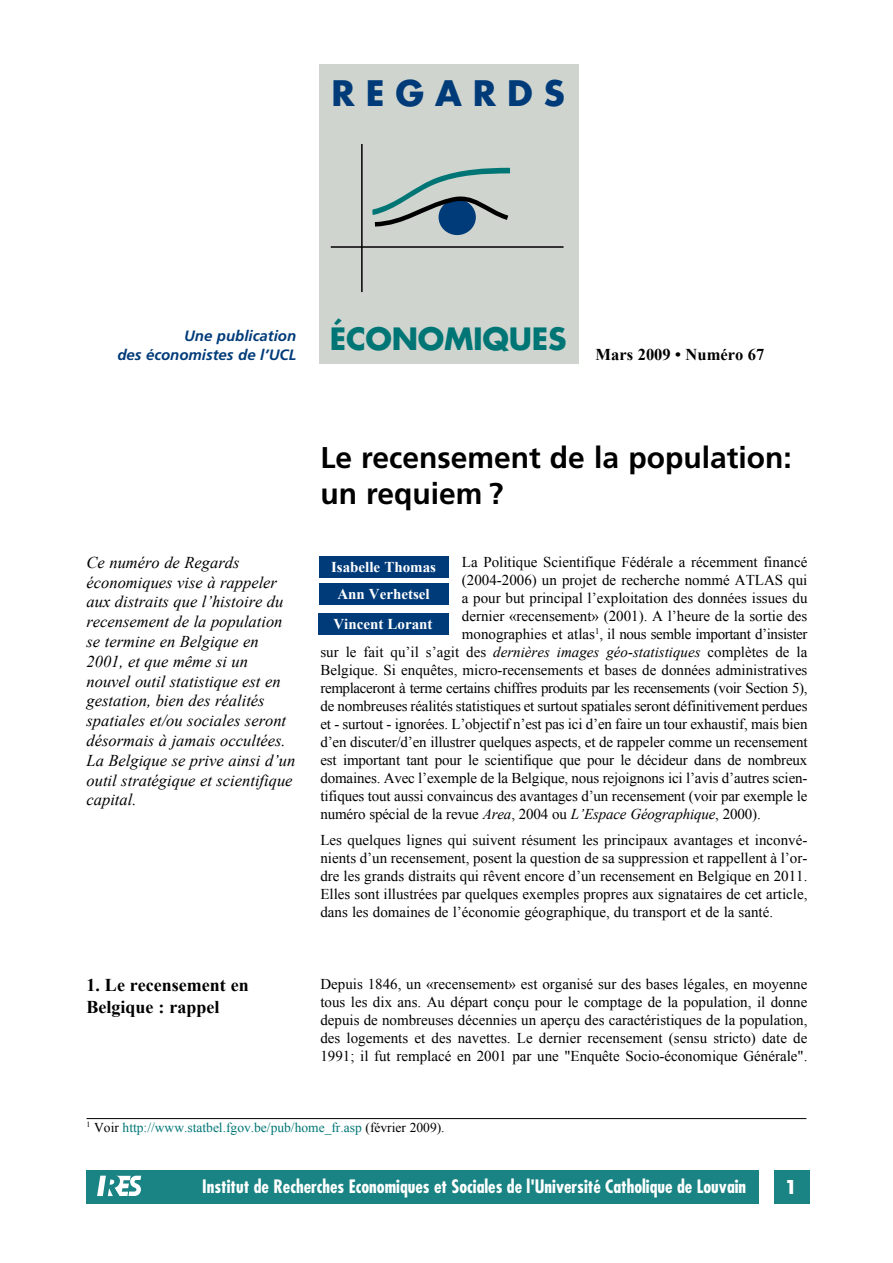
<style>
.page{position:relative;width:893px;height:1263px;background:#fff}
.page>*{position:absolute;margin:0;border:0;box-sizing:border-box;transform-origin:0 0}
.t1{font:700 34.2px "Futura";letter-spacing:.32em;color:#003b79}
.t2{font:700 30px/36px "Frutiger";color:#000}
.t3{font:700 30px "Futura";letter-spacing:-.01em;color:#007575}
.t4{font:700 21px "Avant Gard";color:#fff}
.t5{font:700 condensed 18px "Futura";color:#fff}
.t6{font:700 18px/21.6px "Times New Roman";color:#000}
.t7{font:italic 16.5px/19.8px "Times New Roman";color:#000}
.t8{font:700 16.5px "Times New Roman";color:#000}
.t9{font:15px/18px "Times New Roman";letter-spacing:-.01em;color:#000;text-align:justify}
.t10{font:700 15px/27.6px "Times New Roman";color:#fff;text-align:center}
.t11{font:italic 700 15px/19.5px "Frutiger";color:#003b79;text-align:right}
.t12{font:13.5px "Times New Roman";color:#007575}
.s1{font-style:italic}
.s2{color:#000}
</style>
<div class="page">
<div style="left:86px;top:1170px;width:673px;height:34px;background:#1a8383"></div>
<div style="left:774px;top:1170px;width:35px;height:34px;background:#1a8383"></div>
<svg style="left:97px;top:1175px;width:44px;height:21px"></svg>
<div style="left:319px;top:64px;width:259px;height:300px;background:#cfd5ce"></div>
<div style="left:439px;top:199px;width:37px;height:36px;background:#003b79;border-radius:50%"></div>
<svg style="left:372px;top:168px;width:138px;height:61px"></svg>
<hr style="left:361px;top:144px;width:2px;height:148px;background:#000">
<hr style="left:331px;top:246px;width:232px;height:2px;background:#000">
<hr style="left:87px;top:1118px;width:719px;height:1px;background:#000">
<div style="left:319px;top:556px;width:129px;height:21px;background:#003b79"></div>
<div style="left:319px;top:584px;width:129px;height:21px;background:#003b79"></div>
<div style="left:318px;top:613px;width:130px;height:21px;background:#003b79"></div>
<h1 class="t1" style="left:331px;top:69px;width:235px">REGARDS</h1>
<p class="t11" style="left:117px;top:325px;width:180px">Une publication<br>des économistes de l’UCL</p>
<h2 class="t3" style="left:330px;top:318px;width:238px">ÉCONOMIQUES</h2>
<p class="t8" style="left:596px;top:343px;width:170px">Mars 2009 • Numéro 67</p>
<p class="t7" style="left:87px;top:552px;width:210px">Ce numéro de Regards économiques vise à rappeler aux distraits que l’histoire du recensement de la population se termine en Belgique en<br>2001, et que même si un nouvel outil statistique est en gestation, bien des réalités spatiales et/ou sociales seront désormais à jamais occultées.<br>La Belgique se prive ainsi d’un outil stratégique et scientifique capital.</p>
<p class="t6" style="left:87px;top:974px;width:164px">1. Le recensement en<br>Belgique : rappel</p>
<h2 class="t2" style="left:320px;top:439px;width:473px">Le recensement de la population: un requiem ?</h2>
<p class="t9" style="left:462px;top:552px;width:347px">La Politique Scientifique Fédérale a récemment financé</p>
<p class="t9" style="left:462px;top:570px;width:347px">(2004-2006) un projet de recherche nommé ATLAS qui</p>
<p class="t9" style="left:462px;top:588px;width:347px">a pour but principal l’exploitation des données issues du</p>
<p class="t9" style="left:462px;top:606px;width:347px">dernier «recensement» (2001). A l’heure de la sortie des</p>
<p class="t9" style="left:462px;top:624px;width:347px">monographies et atlas<sup>1</sup>, il nous semble important d’insister</p>
<p class="t9" style="left:320px;top:642px;width:488px">sur le fait qu’il s’agit des <span class="s1">dernières images géo-statistiques</span> complètes de la</p>
<p class="t9" style="left:320px;top:660px;width:489px">Belgique. Si enquêtes, micro-recensements et bases de données administratives</p>
<p class="t9" style="left:320px;top:678px;width:489px">remplaceront à terme certains chiffres produits par les recensements (voir Section 5),</p>
<p class="t9" style="left:320px;top:696px;width:489px">de nombreuses réalités statistiques et surtout spatiales seront définitivement perdues</p>
<p class="t9" style="left:320px;top:714px;width:489px">et - surtout - ignorées. L’objectif n’est pas ici d’en faire un tour exhaustif, mais bien</p>
<p class="t9" style="left:320px;top:732px;width:489px">d’en discuter/d’en illustrer quelques aspects, et de rappeler comme un recensement</p>
<p class="t9" style="left:320px;top:750px;width:489px">est important tant pour le scientifique que pour le décideur dans de nombreux</p>
<p class="t9" style="left:320px;top:768px;width:489px">domaines. Avec l’exemple de la Belgique, nous rejoignons ici l’avis d’autres scien-</p>
<p class="t9" style="left:320px;top:786px;width:488px">tifiques tout aussi convaincus des avantages d’un recensement (voir par exemple le</p>
<p class="t9" style="left:320px;top:804px;width:442px">numéro spécial de la revue <span class="s1">Area</span>, 2004 ou <span class="s1">L’Espace Géographique</span>, 2000).</p>
<p class="t9" style="left:320px;top:831px;width:489px">Les quelques lignes qui suivent résument les principaux avantages et inconvé&shy;nients d’un recensement, posent la question de sa suppression et rappellent à l’or&shy;dre les grands distraits qui rêvent encore d’un recensement en Belgique en 2011.<br>Elles sont illustrées par quelques exemples propres aux signataires de cet article, dans les domaines de l’économie géographique, du transport et de la santé.</p>
<p class="t10" style="left:331px;top:553px;width:106px">Isabelle Thomas<br>Ann Verhetsel</p>
<p class="t10" style="left:333px;top:610px;width:101px">Vincent Lorant</p>
<p class="t9" style="left:320px;top:975px;width:489px">Depuis 1846, un «recensement» est organisé sur des bases légales, en moyenne tous les dix ans. Au départ conçu pour le comptage de la population, il donne depuis de nombreuses décennies un aperçu des caractéristiques de la population, des logements et des navettes. Le dernier recensement (sensu stricto) date de 1991; il fut remplacé en 2001 par une "Enquête Socio-économique Générale".</p>
<p class="t12" style="left:87px;top:1118px;width:360px"><sup>1</sup> <span class="s2">Voir</span> http://www.statbel.fgov.be/pub/home_fr.asp <span class="s2">(février 2009).</span></p>
<p class="t5" style="left:202px;top:1174px;width:545px">Institut de Recherches Economiques et Sociales de l'Université Catholique de Louvain</p>
<h3 class="t4" style="left:785px;top:1174px;width:13px">1</h3>
</div>
